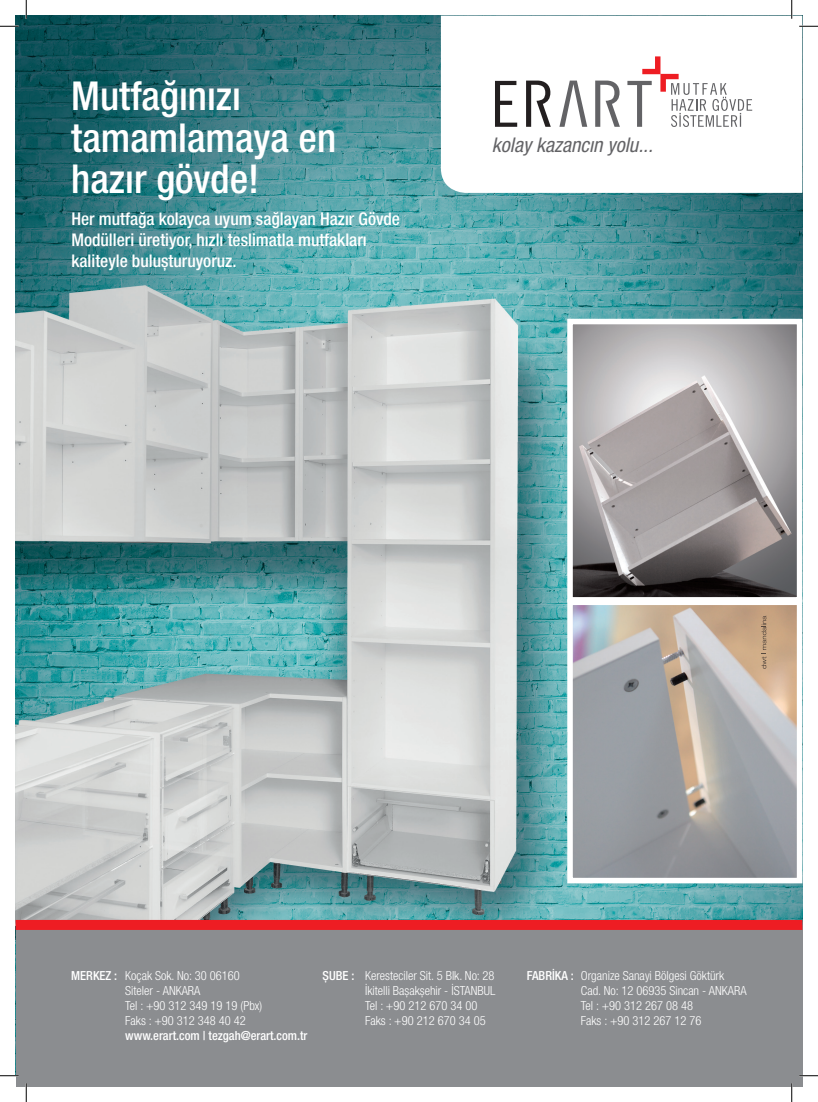
<style>
.page{position:relative;width:818px;height:1102px;background:#fff}
.page>*{position:absolute;margin:0;border:0;box-sizing:border-box;transform-origin:0 0}
.t1{font:500 condensed 39.88px/41.2px "Helvetica Neue LT Pro";color:#fff}
.t2{font:italic condensed 20.25px "Helvetica Neue LT Pro";color:#636366}
.t3{font:500 condensed 17.5px/21px "Helvetica Neue LT Pro";color:#fff}
.t4{font:300 condensed 12.5px/15px "Helvetica Neue LT Pro";color:#fff}
.t5{font:500 condensed 12.5px "Helvetica Neue LT Pro";color:#fff}
.s1{font-weight:500}
</style>
<div class="page">
<img style="left:16px;top:16px;width:786px;height:903px">
<div style="left:16px;top:924px;width:786px;height:162px;background:#8b8d90"></div>
<div style="left:16px;top:919px;width:786px;height:10px;background:#ee1d23"></div>
<svg style="left:564px;top:316px;width:238px;height:280px;background:#a2a0a1"></svg>
<svg style="left:564px;top:596px;width:238px;height:290px;background:#acaaa8"></svg>
<svg style="left:761px;top:615px;width:5px;height:53px"></svg>
<svg style="left:441px;top:16px;width:361px;height:177px"></svg>
<svg style="left:526px;top:81px;width:25px;height:46px"></svg>
<svg style="left:595px;top:81px;width:25px;height:46px"></svg>
<svg style="left:495px;top:81px;width:22px;height:46px"></svg>
<svg style="left:559px;top:81px;width:28px;height:46px"></svg>
<svg style="left:627px;top:56px;width:125px;height:71px"></svg>
<svg style="left:0;top:25px;width:19px;height:2px"></svg>
<svg style="left:799px;top:25px;width:19px;height:2px"></svg>
<svg style="left:0;top:1074px;width:19px;height:2px"></svg>
<svg style="left:799px;top:1074px;width:19px;height:2px"></svg>
<svg style="left:25px;top:0;width:2px;height:19px"></svg>
<svg style="left:25px;top:1083px;width:2px;height:18px"></svg>
<svg style="left:791px;top:0;width:1px;height:19px"></svg>
<svg style="left:791px;top:1083px;width:1px;height:18px"></svg>
<h1 class="t1" style="left:71px;top:75px;width:267px">Mutfağınızı tamamlamaya en hazır gövde!</h1>
<h3 class="t3" style="left:71px;top:208px;width:330px">Her mutfağa kolayca uyum sağlayan Hazır Gövde<br>Modülleri üretiyor, hızlı teslimatla mutfakları kaliteyle buluşturuyoruz.</h3>
<h2 class="t2" style="left:492px;top:133px;width:163px">kolay kazancın yolu...</h2>
<p class="t4" style="left:125px;top:968px;width:139px;text-indent:-54px"><span class="s1">MERKEZ :</span> Koçak Sok. No: 30 06160<br>Siteler - ANKARA<br>Tel : +90 312 349 19 19 (Pbx)<br>Faks : +90 312 348 40 42</p>
<p class="t5" style="left:125px;top:1028px;width:184px">www.erart.com | tezgah@erart.com.tr</p>
<p class="t4" style="left:365px;top:968px;width:132px;text-indent:-42px"><span class="s1">ŞUBE :</span> Keresteciler Sit. 5 Blk. No: 28<br>İkitelli Başakşehir - İSTANBUL<br>Tel : +90 212 670 34 00<br>Faks : +90 212 670 34 05</p>
<p class="t4" style="left:581px;top:968px;width:167px;text-indent:-54px"><span class="s1">FABRİKA :</span> Organize Sanayi Bölgesi Göktürk<br>Cad. No: 12 06935 Sincan - ANKARA<br>Tel : +90 312 267 08 48<br>Faks : +90 312 267 12 76</p>
</div>
